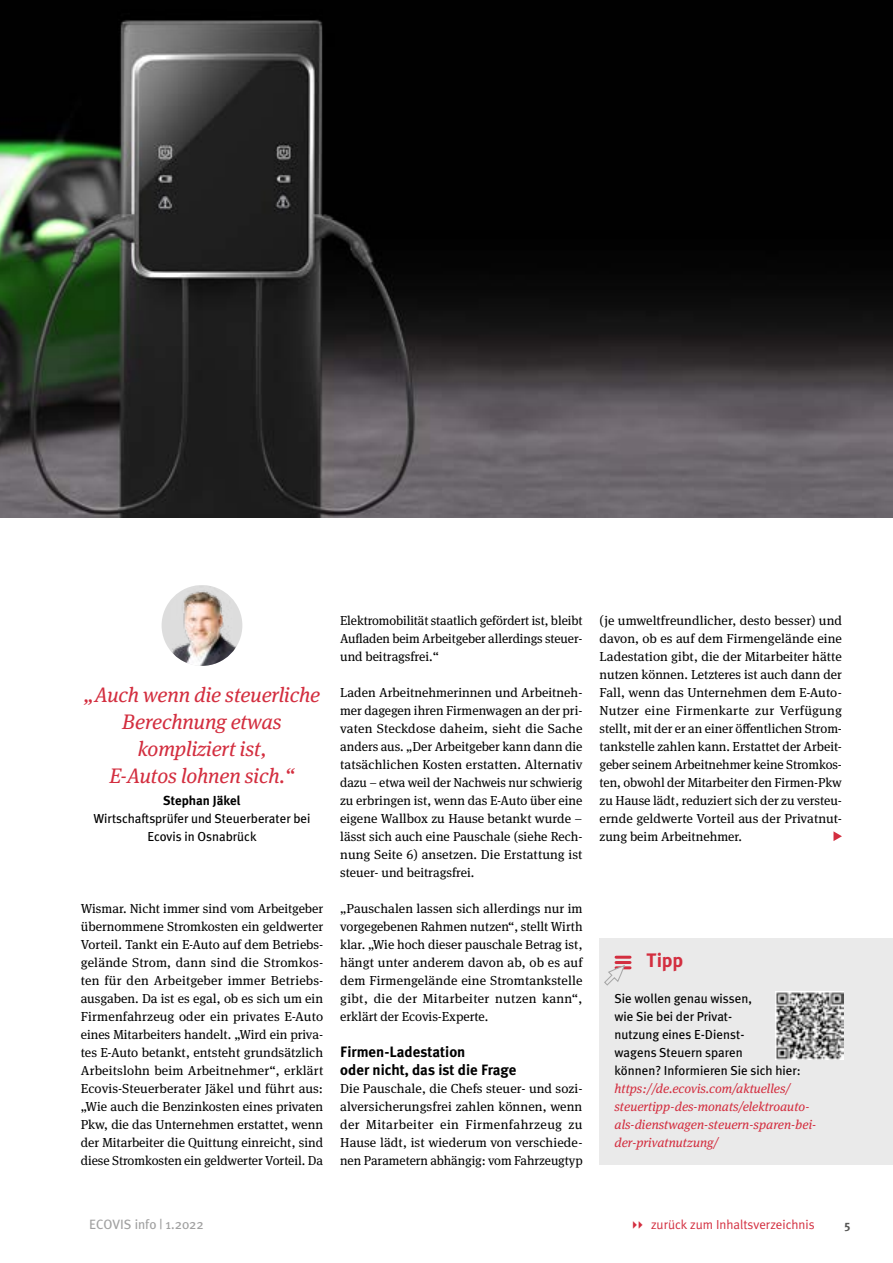
<style>
.page{position:relative;width:893px;height:1263px;background:#fff}
.page>*{position:absolute;margin:0;border:0;box-sizing:border-box;transform-origin:0 0}
.Zitat__Bild_zentrier{font:italic 21px/27px "Meta Serif OT";letter-spacing:-.005em;color:#d32e3f;text-align:center}
.x_Marginal_Head_13_P{font:700 19.5px "Meta Plus";color:#d32e3f}
.Zwischenheadline{font:700 15px/18px "Meta Plus";color:#000}
.t1{font:13.5px "Meta Plus";color:#a1a1a1}
.Fließtext{font:13.05px/18px "Meta Serif OT";color:#000;text-align:justify}
.Marginal_Text__Linie{font:italic 13.05px/18px "Meta Serif OT";color:#d32e3f}
.Marginal_Text__Linie-2{font:13.05px/18px "Meta Plus";color:#000}
.Zitatgeber__Zentrier{font:13.05px/18px "Meta Plus";color:#000;text-align:center}
.t2{font:13.05px "Meta Plus Normal";color:#d32e3f}
.t3{font:700 12px "Meta Plus";color:#575756}
.s1{font-weight:700}
</style>
<div class="page">
<img style="left:0;top:0;width:893px;height:517px">
<svg style="left:833px;top:831px;width:9px;height:10px"></svg>
<img style="left:162px;top:585px;width:80px;height:81px;border-radius:40px">
<div style="left:600px;top:939px;width:293px;height:226px;background:#eaeaea"></div>
<img style="left:776px;top:992px;width:68px;height:68px">
<hr style="left:616px;top:956px;width:14px;height:3px;background:#d32e3f">
<hr style="left:616px;top:961px;width:14px;height:3px;background:#d32e3f">
<hr style="left:616px;top:966px;width:14px;height:3px;background:#d32e3f">
<svg style="left:604px;top:965px;width:22px;height:21px"></svg>
<p class="Zitat__Bild_zentrier" style="left:84px;top:681px;width:238px">„Auch wenn die steuerliche<br>Berechnung etwas kompliziert ist,<br>E-Autos lohnen sich.“</p>
<p class="Zitatgeber__Zentrier" style="left:93px;top:791px;width:219px"><span class="s1">Stephan Jäkel<br></span>Wirtschaftsprüfer und Steuerberater bei<br>Ecovis in Osnabrück</p>
<p class="Fließtext" style="left:81px;top:900px;width:244px">Wismar. Nicht immer sind vom Arbeitgeber übernommene Stromkosten ein geldwerter Vorteil. Tankt ein E-Auto auf dem Betriebs&shy;gelände Strom, dann sind die Stromkos&shy;ten für den Arbeitgeber immer Betriebs&shy;ausgaben. Da ist es egal, ob es sich um ein Firmenfahrzeug oder ein privates E-Auto eines Mitarbeiters handelt. „Wird ein priva&shy;tes E-Auto betankt, entsteht grundsätzlich Arbeitslohn beim Arbeitnehmer“, erklärt Ecovis-Steuerberater Jäkel und führt aus: „Wie auch die Benzinkosten eines privaten Pkw, die das Unternehmen erstattet, wenn der Mitarbeiter die Quittung einreicht, sind diese Stromkosten ein geldwerter Vorteil. Da</p>
<p class="Fließtext" style="left:340px;top:612px;width:244px">Elektromobilität staatlich gefördert ist, bleibt Aufladen beim Arbeitgeber allerdings steuer&shy;und beitragsfrei.“</p>
<p class="Fließtext" style="left:340px;top:684px;width:244px">Laden Arbeitnehmerinnen und Arbeitneh&shy;mer dagegen ihren Firmenwagen an der pri&shy;vaten Steckdose daheim, sieht die Sache anders aus. „Der Arbeitgeber kann dann die tatsächlichen Kosten erstatten. Alternativ dazu – etwa weil der Nachweis nur schwierig zu erbringen ist, wenn das E-Auto über eine eigene Wallbox zu Hause betankt wurde – lässt sich auch eine Pauschale (siehe Rech&shy;nung Seite 6) ansetzen. Die Erstattung ist steuer- und beitragsfrei.</p>
<p class="Fließtext" style="left:340px;top:900px;width:244px">„Pauschalen lassen sich allerdings nur im vorgegebenen Rahmen nutzen“, stellt Wirth klar. „Wie hoch dieser pauschale Betrag ist, hängt unter anderem davon ab, ob es auf dem Firmengelände eine Stromtankstelle gibt, die der Mitarbeiter nutzen kann“, erklärt der Ecovis-Experte.</p>
<p class="Zwischenheadline" style="left:340px;top:1043px;width:178px">Firmen-Ladestation<br>oder nicht, das ist die Frage</p>
<p class="Fließtext" style="left:340px;top:1080px;width:244px">Die Pauschale, die Chefs steuer- und sozi&shy;alversicherungsfrei zahlen können, wenn der Mitarbeiter ein Firmenfahrzeug zu Hause lädt, ist wiederum von verschiede&shy;nen Parametern abhängig: vom Fahrzeugtyp</p>
<p class="Fließtext" style="left:600px;top:612px;width:244px">(je umweltfreundlicher, desto besser) und davon, ob es auf dem Firmengelände eine Ladestation gibt, die der Mitarbeiter hätte nutzen können. Letzteres ist auch dann der Fall, wenn das Unternehmen dem E-Auto-Nutzer eine Firmenkarte zur Verfügung stellt, mit der er an einer öffentlichen Strom&shy;tankstelle zahlen kann. Erstattet der Arbeit&shy;geber seinem Arbeitnehmer keine Stromkos&shy;ten, obwohl der Mitarbeiter den Firmen-Pkw zu Hause lädt, reduziert sich der zu versteu&shy;ernde geldwerte Vorteil aus der Privatnut&shy;zung beim Arbeitnehmer.</p>
<p class="x_Marginal_Head_13_P" style="left:646px;top:949px;width:38px">Tipp</p>
<p class="Marginal_Text__Linie-2" style="left:614px;top:989px;width:188px">Sie wollen genau wissen,<br>wie Sie bei der Privat-<br>nutzung eines E-Dienst-<br>wagens Steuern sparen<br>können? Informieren Sie sich hier:</p>
<p class="Marginal_Text__Linie" style="left:614px;top:1079px;width:203px">https://de.ecovis.com/aktuelles/ steuertipp-des-monats/elektroauto&shy;als-dienstwagen-steuern-sparen-bei&shy;der-privatnutzung/</p>
<p class="t1" style="left:89px;top:1216px;width:116px">ECOVIS info | 1.2022</p>
<p class="t2" style="left:651px;top:1217px;width:165px">zurück zum Inhaltsverzeichnis</p>
<p class="t3" style="left:845px;top:1218px;width:7px">5</p>
</div>
